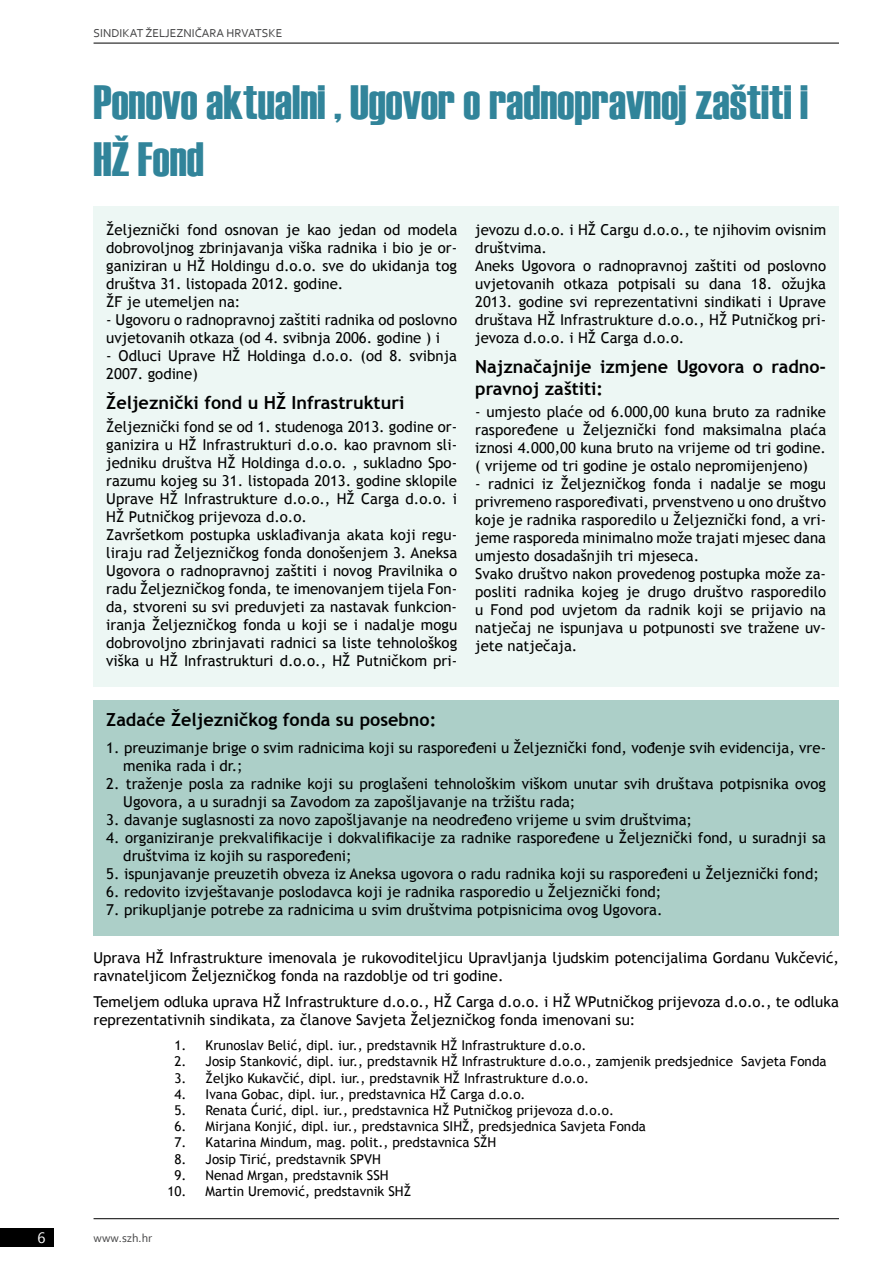
<style>
.page{position:relative;width:893px;height:1263px;background:#fff}
.page>*{position:absolute;margin:0;border:0;box-sizing:border-box;transform-origin:0 0}
.t1{font:48px/57.6px "Haettenschweiler";color:#31849a}
.t2{font:700 18px/21.6px "Trebuchet MS";color:#000}
.t3{font:15px/18px "Trebuchet MS";color:#000}
.t4{font:15px "Segoe UI";color:#fff}
.t5{font:13.5px "Trebuchet MS";color:#000}
.t6{font:12px "Corbel";color:#414142}
</style>
<div class="page">
<hr style="left:94px;top:43px;width:745px;height:1px;background:#000">
<div style="left:0;top:1228px;width:54px;height:19px;background:#000"></div>
<hr style="left:94px;top:1218px;width:745px;height:1px;background:#000">
<div style="left:94px;top:206px;width:745px;height:480px;background:#edf7f4"></div>
<div style="left:94px;top:700px;width:745px;height:235px;background:#accfc8"></div>
<p class="t6" style="left:94px;top:28px;width:190px">SINDIKAT ŽELJEZNIČARA HRVATSKE</p>
<h1 class="t1" style="left:94px;top:72px;width:716px">Ponovo aktualni , Ugovor o radnopravnoj zaštiti i<br>HŽ Fond</h1>
<p class="t3" style="left:106px;top:221px;width:352px">Željeznički fond osnovan je kao jedan od modela dobrovoljnog zbrinjavanja viška radnika i bio je or&shy;ganiziran u HŽ Holdingu d.o.o. sve do ukidanja tog društva 31. listopada 2012. godine.<br>ŽF je utemeljen na:</p>
<p class="t3" style="left:106px;top:311px;width:352px">- Ugovoru o radnopravnoj zaštiti radnika od poslovno uvjetovanih otkaza (od 4. svibnja 2006. godine ) i</p>
<p class="t3" style="left:106px;top:347px;width:352px">- Odluci Uprave HŽ Holdinga d.o.o. (od 8. svibnja<br>2007. godine)</p>
<p class="t2" style="left:106px;top:392px;width:300px">Željeznički fond u HŽ Infrastrukturi</p>
<p class="t3" style="left:106px;top:417px;width:352px">Željeznički fond se od 1. studenoga 2013. godine or&shy;ganizira u HŽ Infrastrukturi d.o.o. kao pravnom sli&shy;jedniku društva HŽ Holdinga d.o.o. , sukladno Spo&shy;razumu kojeg su 31. listopada 2013. godine sklopile Uprave HŽ Infrastrukture d.o.o., HŽ Carga d.o.o. i HŽ Putničkog prijevoza d.o.o.<br>Završetkom postupka usklađivanja akata koji regu&shy;liraju rad Željezničkog fonda donošenjem 3. Aneksa Ugovora o radnopravnoj zaštiti i novog Pravilnika o radu Željezničkog fonda, te imenovanjem tijela Fon&shy;da, stvoreni su svi preduvjeti za nastavak funkcion&shy;iranja Željezničkog fonda u koji se i nadalje mogu dobrovoljno zbrinjavati radnici sa liste tehnološkog viška u HŽ Infrastrukturi d.o.o., HŽ Putničkom pri-</p>
<p class="t3" style="left:475px;top:221px;width:352px">jevozu d.o.o. i HŽ Cargu d.o.o., te njihovim ovisnim društvima.<br>Aneks Ugovora o radnopravnoj zaštiti od poslovno uvjetovanih otkaza potpisali su dana 18. ožujka 2013. godine svi reprezentativni sindikati i Uprave društava HŽ Infrastrukture d.o.o., HŽ Putničkog pri&shy;jevoza d.o.o. i HŽ Carga d.o.o.</p>
<p class="t2" style="left:475px;top:356px;width:352px">Najznačajnije izmjene Ugovora o radno&shy;pravnoj zaštiti:</p>
<p class="t3" style="left:475px;top:403px;width:352px;text-align:justify">- umjesto plaće od 6.000,00 kuna bruto za radnike raspoređene u Željeznički fond maksimalna plaća iznosi 4.000,00 kuna bruto na vrijeme od tri godine. ( vrijeme od tri godine je ostalo nepromijenjeno)</p>
<p class="t3" style="left:475px;top:475px;width:352px">- radnici iz Željezničkog fonda i nadalje se mogu privremeno raspoređivati, prvenstveno u ono društvo koje je radnika rasporedilo u Željeznički fond, a vri&shy;jeme rasporeda minimalno može trajati mjesec dana umjesto dosadašnjih tri mjeseca.<br>Svako društvo nakon provedenog postupka može za&shy;posliti radnika kojeg je drugo društvo rasporedilo u Fond pod uvjetom da radnik koji se prijavio na natječaj ne ispunjava u potpunosti sve tražene uv&shy;jete natječaja.</p>
<p class="t2" style="left:106px;top:709px;width:332px">Zadaće Željezničkog fonda su posebno:</p>
<p class="t3" style="left:123px;top:738px;width:704px;text-indent:-17px">1. preuzimanje brige o svim radnicima koji su raspoređeni u Željeznički fond, vođenje svih evidencija, vre&shy;menika rada i dr.;</p>
<p class="t3" style="left:123px;top:774px;width:704px;text-indent:-17px">2. traženje posla za radnike koji su proglašeni tehnološkim viškom unutar svih društava potpisnika ovog<br>Ugovora, a u suradnji sa Zavodom za zapošljavanje na tržištu rada;</p>
<p class="t3" style="left:106px;top:810px;width:587px">3. davanje suglasnosti za novo zapošljavanje na neodređeno vrijeme u svim društvima;</p>
<p class="t3" style="left:123px;top:828px;width:704px;text-indent:-17px">4. organiziranje prekvalifikacije i dokvalifikacije za radnike raspoređene u Željeznički fond, u suradnji sa društvima iz kojih su raspoređeni;</p>
<p class="t3" style="left:106px;top:864px;width:714px">5. ispunjavanje preuzetih obveza iz Aneksa ugovora o radu radnika koji su raspoređeni u Željeznički fond;</p>
<p class="t3" style="left:106px;top:882px;width:557px">6. redovito izvještavanje poslodavca koji je radnika rasporedio u Željeznički fond;</p>
<p class="t3" style="left:106px;top:900px;width:558px">7. prikupljanje potrebe za radnicima u svim društvima potpisnicima ovog Ugovora.</p>
<p class="t3" style="left:94px;top:948px;width:747px">Uprava HŽ Infrastrukture imenovala je rukovoditeljicu Upravljanja ljudskim potencijalima Gordanu Vukčević, ravnateljicom Željezničkog fonda na razdoblje od tri godine.</p>
<p class="t3" style="left:94px;top:993px;width:747px">Temeljem odluka uprava HŽ Infrastrukture d.o.o., HŽ Carga d.o.o. i HŽ WPutničkog prijevoza d.o.o., te odluka reprezentativnih sindikata, za članove Savjeta Željezničkog fonda imenovani su:</p>
<p class="t5" style="left:175px;top:1037px;width:413px">1. Krunoslav Belić, dipl. iur., predstavnik HŽ Infrastrukture d.o.o.</p>
<p class="t5" style="left:175px;top:1054px;width:654px">2. Josip Stanković, dipl. iur., predstavnik HŽ Infrastrukture d.o.o., zamjenik predsjednice Savjeta Fonda</p>
<p class="t5" style="left:175px;top:1070px;width:416px">3. Željko Kukavčić, dipl. iur., predstavnik HŽ Infrastrukture d.o.o.</p>
<p class="t5" style="left:175px;top:1086px;width:353px">4. Ivana Gobac, dipl. iur., predstavnica HŽ Carga d.o.o.</p>
<p class="t5" style="left:175px;top:1102px;width:441px">5. Renata Ćurić, dipl. iur., predstavnica HŽ Putničkog prijevoza d.o.o.</p>
<p class="t5" style="left:175px;top:1118px;width:473px">6. Mirjana Konjić, dipl. iur., predstavnica SIHŽ, predsjednica Savjeta Fonda</p>
<p class="t5" style="left:175px;top:1135px;width:323px">7. Katarina Mindum, mag. polit., predstavnica SŽH</p>
<p class="t5" style="left:175px;top:1151px;width:208px">8. Josip Tirić, predstavnik SPVH</p>
<p class="t5" style="left:175px;top:1167px;width:216px">9. Nenad Mrgan, predstavnik SSH</p>
<p class="t5" style="left:167px;top:1183px;width:245px">10. Martin Uremović, predstavnik SHŽ</p>
<p class="t4" style="left:37px;top:1227px;width:10px">6</p>
<p class="t6" style="left:94px;top:1233px;width:60px">www.szh.hr</p>
</div>
